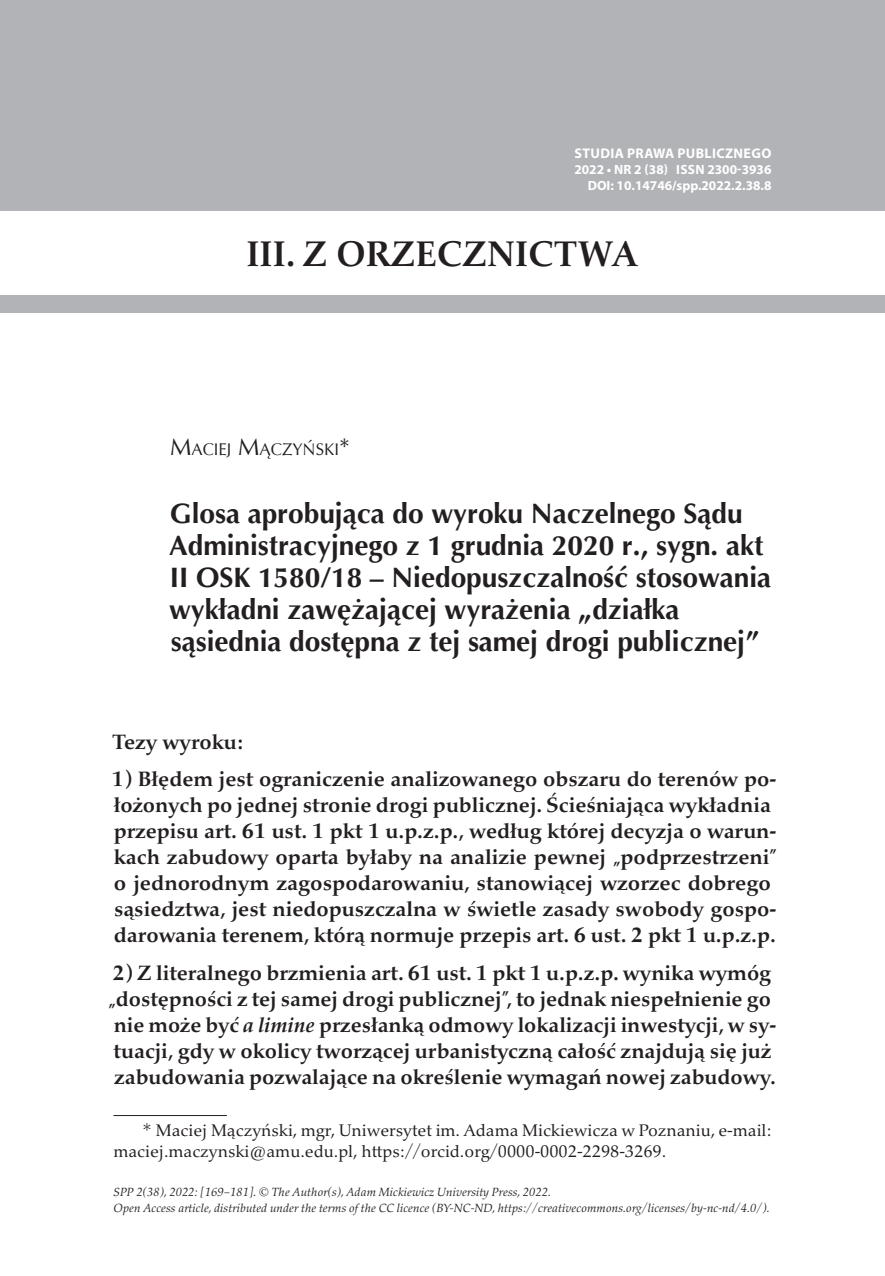
<style>
.page{position:relative;width:885px;height:1276px;background:#fff}
.page>*{position:absolute;margin:0;border:0;box-sizing:border-box;transform-origin:0 0}
.t1{font:700 36px "Palatino Nova Pro";color:#231f20}
.t2{font:700 28px/32px "Optima";color:#231f20}
.t3{font:700 21px/26px "Palatino Nova Pro";color:#231f20}
.t4{font:17px/21px "Palatino Nova Pro";color:#231f20}
.t5{font:16.8px "Optima";color:#231f20}
.t6{font:700 14px "Myriad Pro";letter-spacing:.025em;color:#fff}
.t7{font:700 13.4px "Myriad Pro";color:#fff}
.t8{font:italic 12px/16px "Palatino Nova Pro";color:#231f20}
.s1{font-size:24px}
.s2{font-style:italic}
</style>
<div class="page">
<div style="left:0;top:0;width:884px;height:211px;background:#b2b3b7"></div>
<div style="left:0;top:296px;width:884px;height:17px;background:#b2b3b7"></div>
<hr style="left:113px;top:1115px;width:114px;height:1px;background:#231f20">
<p class="t6" style="left:574px;top:144px;width:198px">STUDIA PRAWA PUBLICZNEGO</p>
<p class="t7" style="left:574px;top:161px;width:198px">2022 • NR 2 (38) ISSN 2300-3936</p>
<p class="t7" style="left:587px;top:177px;width:185px">DOI: 10.14746/spp.2022.2.38.8</p>
<h1 class="t1" style="left:246px;top:233px;width:393px">III. Z ORZECZNICTWA</h1>
<p class="t5" style="left:170px;top:438px;width:181px"><span class="s1">M</span>ACIEJ <span class="s1">M</span>ĄCZYŃSKI<span class="s1">*</span></p>
<h2 class="t2" style="left:169px;top:498px;width:603px">Glosa aprobująca do wyroku Naczelnego Sądu Administracyjnego z 1 grudnia 2020 r., sygn. akt II OSK 1580/18 – Niedopuszczalność stosowania wykładni zawężającej wyrażenia „działka sąsiednia dostępna z tej samej drogi publicznej”</h2>
<p class="t3" style="left:112px;top:729px;width:133px">Tezy wyroku:</p>
<p class="t3" style="left:112px;top:766px;width:666px">1) Błędem jest ograniczenie analizowanego obszaru do terenów po&shy;łożonych po jednej stronie drogi publicznej. Ścieśniająca wykładnia przepisu art. 61 ust. 1 pkt 1 u.p.z.p., według której decyzja o warun&shy;kach zabudowy oparta byłaby na analizie pewnej „podprzestrzeni” o jednorodnym zagospodarowaniu, stanowiącej wzorzec dobrego sąsiedztwa, jest niedopuszczalna w świetle zasady swobody gospo&shy;darowania terenem, którą normuje przepis art. 6 ust. 2 pkt 1 u.p.z.p.</p>
<p class="t3" style="left:108px;top:960px;width:669px">2) Z literalnego brzmienia art. 61 ust. 1 pkt 1 u.p.z.p. wynika wymóg „dostępności z tej samej drogi publicznej”, to jednak niespełnienie go nie może być <span class="s2">a limine</span> przesłanką odmowy lokalizacji inwestycji, w sy&shy;tuacji, gdy w okolicy tworzącej urbanistyczną całość znajdują się już zabudowania pozwalające na określenie wymagań nowej zabudowy.</p>
<p class="t4" style="left:113px;top:1120px;width:659px;text-indent:28px">* Maciej Mączyński, mgr, Uniwersytet im. Adama Mickiewicza w Poznaniu, e-mail: maciej.maczynski@amu.edu.pl, https://orcid.org/0000-0002-2298-3269.</p>
<p class="t8" style="left:113px;top:1184px;width:658px">SPP 2(38), 2022: [169–181]. © The Author(s), Adam Mickiewicz University Press, 2022.<br>Open Access article, distributed under the terms of the CC licence (BY-NC-ND, https://creativecommons.org/licenses/by-nc-nd/4.0/).</p>
</div>
